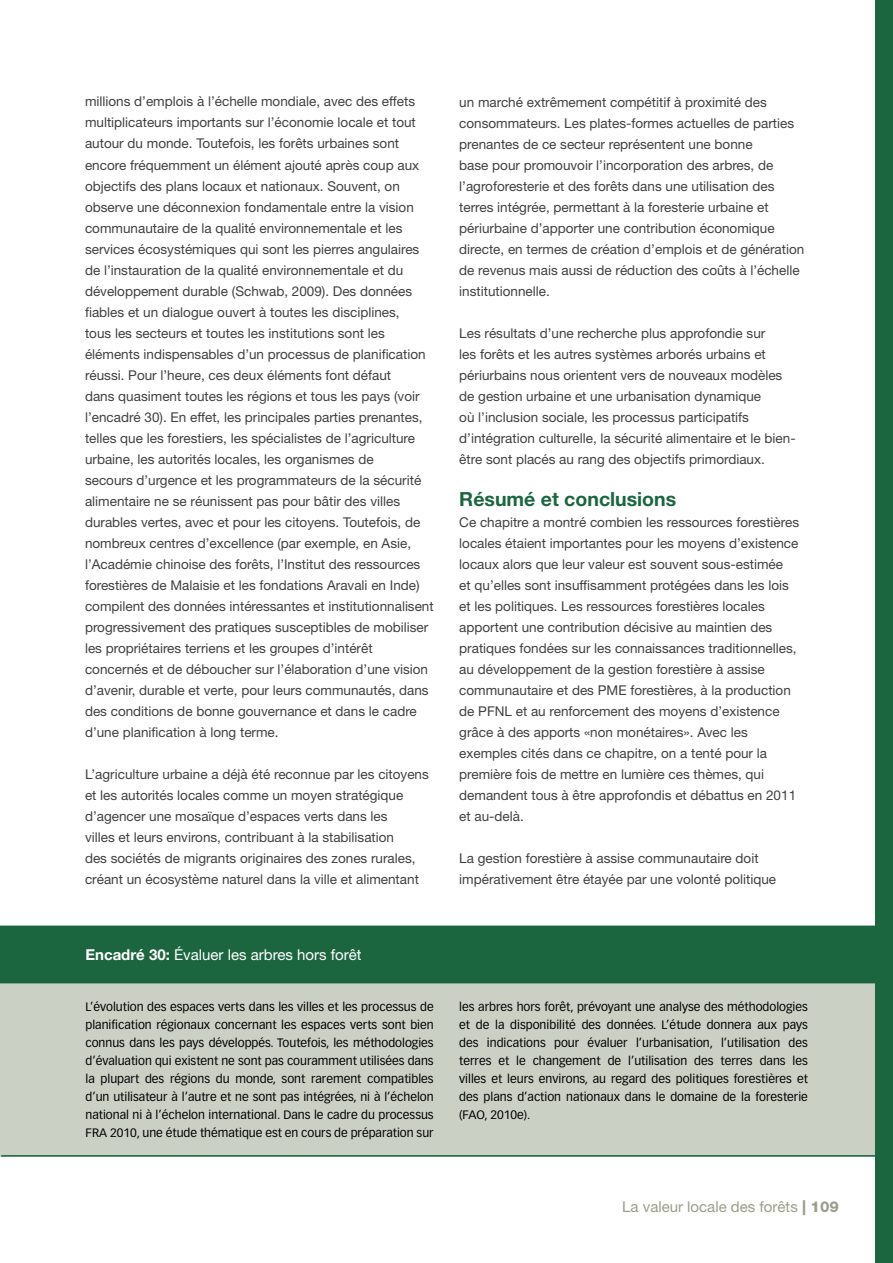
<style>
.page{position:relative;width:893px;height:1263px;background:#fff}
.page>*{position:absolute;margin:0;border:0;box-sizing:border-box;transform-origin:0 0}
.t1{font:700 19.5px "Helvetica Neue";color:#1b663f}
.t2{font:15px "Helvetica Neue";color:#fff}
.t3{font:15px "Helvetica Neue";color:#9c9d8c}
.t4{font:13.5px/21px "Helvetica Neue";color:#414042}
.t5{font:12px/18px "Vectora LH";color:#000;text-align:justify}
.s1{font-weight:700}
.s2{font-weight:800}
</style>
<div class="page">
<div style="left:0;top:967px;width:893px;height:189px;background:#cbd0c5"></div>
<div style="left:0;top:925px;width:876px;height:58px;background:#1b663f"></div>
<hr style="left:1px;top:1155px;width:892px;height:1px;background:#1b663f">
<div style="left:876px;top:0;width:17px;height:1263px;background:#1b663f"></div>
<p class="t4" style="left:85px;top:91px;width:350px">millions d’emplois à l’échelle mondiale, avec des effets multiplicateurs importants sur l’économie locale et tout autour du monde. Toutefois, les forêts urbaines sont encore fréquemment un élément ajouté après coup aux objectifs des plans locaux et nationaux. Souvent, on observe une déconnexion fondamentale entre la vision communautaire de la qualité environnementale et les services écosystémiques qui sont les pierres angulaires de l’instauration de la qualité environnementale et du développement durable (Schwab, 2009). Des données fiables et un dialogue ouvert à toutes les disciplines,<br>tous les secteurs et toutes les institutions sont les éléments indispensables d’un processus de planification réussi. Pour l’heure, ces deux éléments font défaut<br>dans quasiment toutes les régions et tous les pays (voir l’encadré 30). En effet, les principales parties prenantes, telles que les forestiers, les spécialistes de l’agriculture urbaine, les autorités locales, les organismes de<br>secours d’urgence et les programmateurs de la sécurité alimentaire ne se réunissent pas pour bâtir des villes durables vertes, avec et pour les citoyens. Toutefois, de nombreux centres d’excellence (par exemple, en Asie, l’Académie chinoise des forêts, l’Institut des ressources forestières de Malaisie et les fondations Aravali en Inde) compilent des données intéressantes et institutionnalisent progressivement des pratiques susceptibles de mobiliser les propriétaires terriens et les groupes d’intérêt concernés et de déboucher sur l’élaboration d’une vision d’avenir, durable et verte, pour leurs communautés, dans des conditions de bonne gouvernance et dans le cadre d’une planification à long terme.</p>
<p class="t4" style="left:85px;top:763px;width:345px">L’agriculture urbaine a déjà été reconnue par les citoyens et les autorités locales comme un moyen stratégique d’agencer une mosaïque d’espaces verts dans les<br>villes et leurs environs, contribuant à la stabilisation<br>des sociétés de migrants originaires des zones rurales, créant un écosystème naturel dans la ville et alimentant</p>
<p class="t2" style="left:85px;top:946px;width:278px"><span class="s1">Encadré 30:</span> Évaluer les arbres hors forêt</p>
<p class="t4" style="left:459px;top:91px;width:347px">un marché extrêmement compétitif à proximité des consommateurs. Les plates-formes actuelles de parties prenantes de ce secteur représentent une bonne<br>base pour promouvoir l’incorporation des arbres, de l’agroforesterie et des forêts dans une utilisation des terres intégrée, permettant à la foresterie urbaine et périurbaine d’apporter une contribution économique directe, en termes de création d’emplois et de génération de revenus mais aussi de réduction des coûts à l’échelle institutionnelle.</p>
<p class="t4" style="left:459px;top:322px;width:338px">Les résultats d’une recherche plus approfondie sur<br>les forêts et les autres systèmes arborés urbains et périurbains nous orientent vers de nouveaux modèles de gestion urbaine et une urbanisation dynamique<br>où l’inclusion sociale, les processus participatifs d’intégration culturelle, la sécurité alimentaire et le bien&shy;être sont placés au rang des objectifs primordiaux.</p>
<h1 class="t1" style="left:459px;top:486px;width:218px">Résumé et conclusions</h1>
<p class="t4" style="left:459px;top:511px;width:341px">Ce chapitre a montré combien les ressources forestières locales étaient importantes pour les moyens d’existence locaux alors que leur valeur est souvent sous-estimée<br>et qu’elles sont insuffisamment protégées dans les lois et les politiques. Les ressources forestières locales apportent une contribution décisive au maintien des pratiques fondées sur les connaissances traditionnelles, au développement de la gestion forestière à assise communautaire et des PME forestières, à la production de PFNL et au renforcement des moyens d’existence grâce à des apports «non monétaires». Avec les exemples cités dans ce chapitre, on a tenté pour la première fois de mettre en lumière ces thèmes, qui demandent tous à être approfondis et débattus en 2011 et au-delà.</p>
<p class="t4" style="left:459px;top:847px;width:318px">La gestion forestière à assise communautaire doit impérativement être étayée par une volonté politique</p>
<p class="t5" style="left:85px;top:997px;width:350px">L’évolution des espaces verts dans les villes et les processus de planification régionaux concernant les espaces verts sont bien connus dans les pays développés. Toutefois, les méthodologies d’évaluation qui existent ne sont pas couramment utilisées dans la plupart des régions du monde, sont rarement compatibles d’un utilisateur à l’autre et ne sont pas intégrées, ni à l’échelon national ni à l’échelon international. Dans le cadre du processus FRA 2010, une étude thématique est en cours de préparation sur</p>
<p class="t5" style="left:459px;top:997px;width:350px">les arbres hors forêt, prévoyant une analyse des méthodologies et de la disponibilité des données. L’étude donnera aux pays des indications pour évaluer l’urbanisation, l’utilisation des terres et le changement de l’utilisation des terres dans les villes et leurs environs, au regard des politiques forestières et des plans d’action nationaux dans le domaine de la foresterie (FAO, 2010e).</p>
<p class="t3" style="left:622px;top:1198px;width:218px">La valeur locale des forêts <span class="s2">| 109</span></p>
</div>
